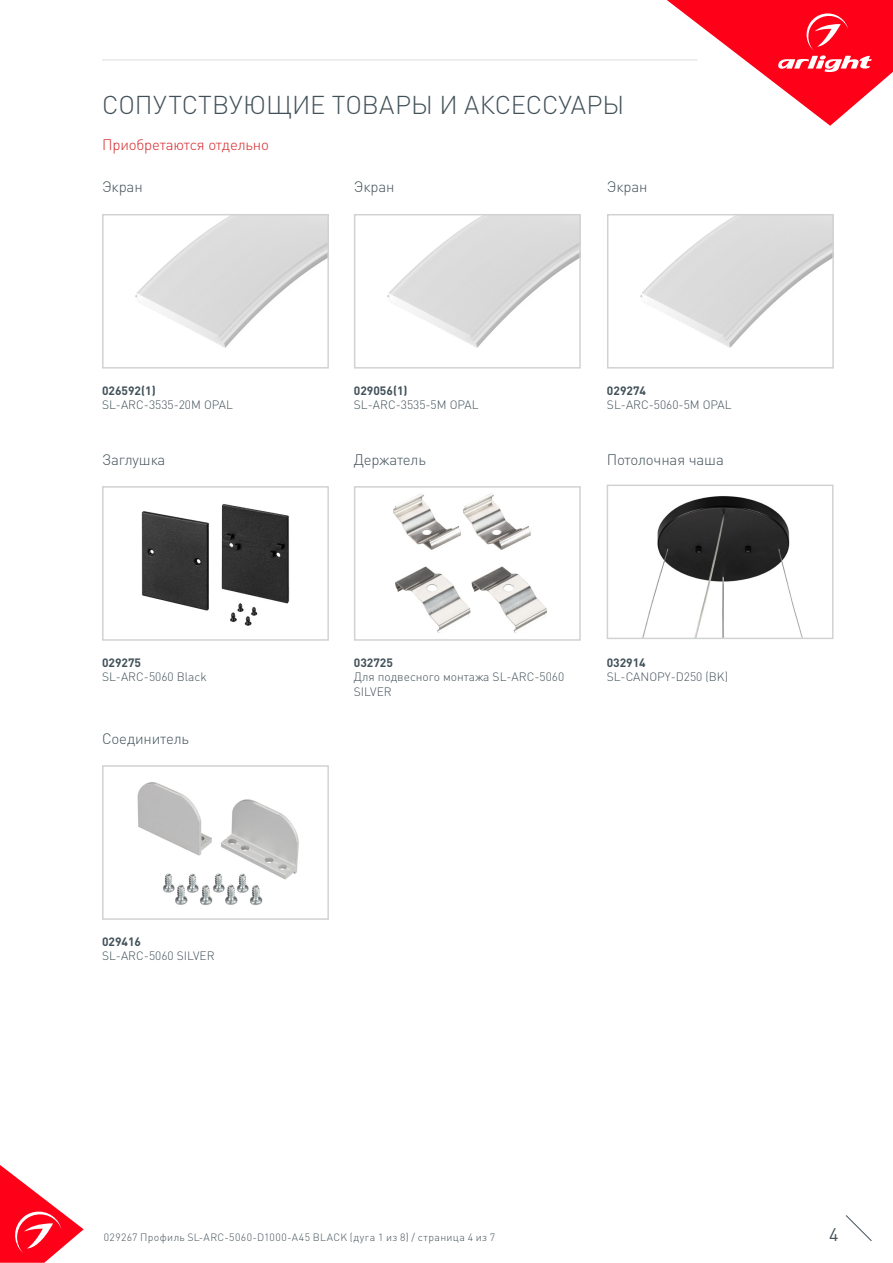
<style>
.page{position:relative;width:893px;height:1263px;background:#fff}
.page>*{position:absolute;margin:0;border:0;box-sizing:border-box;transform-origin:0 0}
.t1{font:300 25.5px "DIN Pro";color:#425159}
.t2{font:18px "DIN Pro";color:#425159}
.t3{font:300 15px "DIN Pro";letter-spacing:-.01em;color:#425159}
.t4{font:300 15px "DIN Pro";letter-spacing:-.01em;color:#d5262a}
.t5{font:300 12px/14.4px "DIN Pro";color:#425159}
.t6{font:700 12px "DIN Pro";color:#425159}
.t7{font:300 10.5px "DIN Pro";letter-spacing:.04em;color:#425159}
</style>
<div class="page">
<svg style="left:0;top:1165px;width:84px;height:98px"></svg>
<svg style="left:845px;top:1215px;width:27px;height:26px"></svg>
<svg style="left:667px;top:0;width:226px;height:126px"></svg>
<hr style="left:102px;top:60px;width:595px;height:1px;background:#dcdddf">
<img style="left:141px;top:504px;width:149px;height:122px">
<div style="left:102px;top:486px;width:227px;height:155px;border:2px solid #d1d2d4"></div>
<img style="left:393px;top:493px;width:154px;height:140px">
<div style="left:354px;top:486px;width:227px;height:155px;border:2px solid #d1d2d4"></div>
<img style="left:137px;top:782px;width:162px;height:124px">
<div style="left:102px;top:765px;width:227px;height:155px;border:2px solid #d1d2d4"></div>
<img style="left:135px;top:217px;width:191px;height:131px">
<div style="left:102px;top:214px;width:227px;height:155px;border:2px solid #d1d2d4"></div>
<img style="left:640px;top:217px;width:191px;height:131px">
<div style="left:607px;top:214px;width:227px;height:155px;border:2px solid #d1d2d4"></div>
<img style="left:387px;top:217px;width:191px;height:131px">
<div style="left:354px;top:214px;width:227px;height:155px;border:2px solid #d1d2d4"></div>
<svg style="left:606px;top:484px;width:228px;height:155px"></svg>
<p class="t1" style="left:102px;top:87px;width:524px">СОПУТСТВУЮЩИЕ ТОВАРЫ И АКСЕССУАРЫ</p>
<p class="t4" style="left:102px;top:134px;width:168px">Приобретаются отдельно</p>
<p class="t3" style="left:102px;top:177px;width:42px">Экран</p>
<p class="t3" style="left:354px;top:177px;width:42px">Экран</p>
<p class="t3" style="left:607px;top:177px;width:42px">Экран</p>
<p class="t6" style="left:102px;top:382px;width:55px">026592(1)</p>
<p class="t5" style="left:102px;top:397px;width:132px">SL-ARC-3535-20M OPAL</p>
<p class="t6" style="left:354px;top:382px;width:55px">029056(1)</p>
<p class="t5" style="left:354px;top:397px;width:126px">SL-ARC-3535-5M OPAL</p>
<p class="t6" style="left:607px;top:382px;width:41px">029274</p>
<p class="t5" style="left:607px;top:397px;width:126px">SL-ARC-5060-5M OPAL</p>
<p class="t3" style="left:102px;top:449px;width:65px">Заглушка</p>
<p class="t3" style="left:354px;top:449px;width:73px">Держатель</p>
<p class="t3" style="left:607px;top:449px;width:119px">Потолочная чаша</p>
<p class="t6" style="left:102px;top:654px;width:41px">029275</p>
<p class="t5" style="left:102px;top:669px;width:106px">SL-ARC-5060 Black</p>
<p class="t3" style="left:102px;top:728px;width:89px">Соединитель</p>
<p class="t6" style="left:354px;top:654px;width:41px">032725</p>
<p class="t5" style="left:354px;top:669px;width:212px">Для подвесного монтажа SL-ARC-5060<br>SILVER</p>
<p class="t6" style="left:607px;top:654px;width:41px">032914</p>
<p class="t5" style="left:607px;top:669px;width:123px">SL-CANOPY-D250 (BK)</p>
<p class="t6" style="left:102px;top:933px;width:41px">029416</p>
<p class="t5" style="left:102px;top:948px;width:114px">SL-ARC-5060 SILVER</p>
<p class="t7" style="left:104px;top:1230px;width:393px">029267 Профиль SL-ARC-5060-D1000-A45 BLACK (дуга 1 из 8) / страница 4 из 7</p>
<h2 class="t2" style="left:829px;top:1222px;width:11px">4</h2>
</div>
